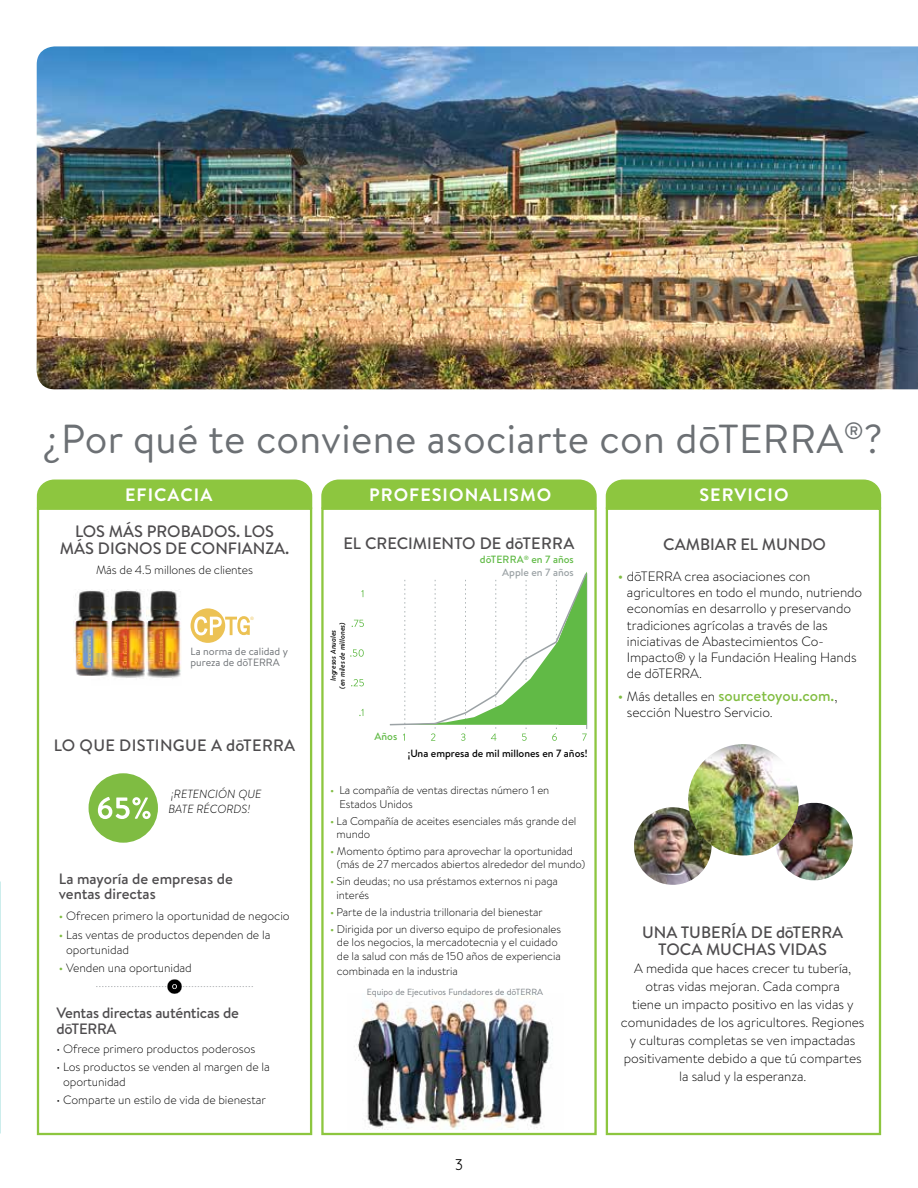
<style>
.page{position:relative;width:918px;height:1188px;background:#fff}
.page>*{position:absolute;margin:0;border:0;box-sizing:border-box;transform-origin:0 0}
.t1{font:40.5px "Brandon Text";letter-spacing:.01em;color:#6c7074}
.t2{font:700 18px "Brandon Text";letter-spacing:.06em;color:#fff}
.t3{font:500 16.5px/16.5px "Brandon Text";color:#4e4c4e;text-align:center}
.t4{font:500 16.5px "Brandon Text";letter-spacing:.02em;color:#4e4c4e}
.t5{font:500 15px/15px "Brandon Text";letter-spacing:-.015em;color:#4e4c4e}
.t6{font:500 15px "Brandon Text";color:#81bd41}
.t7{font:15px "Quicksand";color:#000}
.t8{font:300 13.5px/16.2px "Brandon Text";letter-spacing:-.005em;color:#000}
.t9{font:300 12px/15px "Brandon Text";letter-spacing:-.005em;color:#000}
.t10{font:italic 300 11.7px/15.1px "Brandon Text";color:#000}
.t11{font:300 11.25px/13.5px "Brandon Text";letter-spacing:-.005em;color:#000}
.t12{font:10.5px/11.4px "Brandon Text";color:#6c7074}
.t13{font:500 10.5px "Brandon Text";color:#000}
.t14{font:500 10.5px/12.6px "Brandon Text";color:#61ba46;text-align:right}
.t15{font:8.85px "Brandon Text";color:#7b8185}
.t16{font:italic 500 7.5px/9px "Brandon Text";color:#000;text-align:center}
.t17{font:4.65px "Brandon Text";color:#ecc254}
.s1{font-weight:400;font-size:15px;color:#7fbc42}
.s2{font-weight:400;color:#7fbc42}
.s3{font-weight:300;font-size:13.5px;color:#000}
.s4{color:#9ba2a5}
</style>
<div class="page">
<img style="left:37px;top:46px;width:881px;height:343px">
<img style="left:354px;top:993px;width:199px;height:136px">
<div style="left:89px;top:773px;width:69px;height:70px;background:#7fbc42;border-radius:50%"></div>
<svg style="left:98px;top:797px;width:53px;height:22px"></svg>
<svg style="left:96px;top:979px;width:157px;height:15px"></svg>
<img style="left:74px;top:590px;width:35px;height:86px">
<img style="left:111px;top:589px;width:34px;height:89px">
<img style="left:147px;top:589px;width:34px;height:90px">
<div style="left:191px;top:608px;width:34px;height:35px;background:#ecc254;border-radius:50%"></div>
<svg style="left:194px;top:616px;width:56px;height:19px"></svg>
<div style="left:37px;top:480px;width:275px;height:28px;background:#8dc63f"></div>
<div style="left:321px;top:480px;width:276px;height:28px;background:#8dc63f"></div>
<div style="left:606px;top:480px;width:275px;height:28px;background:#8dc63f"></div>
<div style="left:37px;top:508px;width:275px;height:627px;border:2px solid #8dc63f"></div>
<div style="left:321px;top:508px;width:276px;height:627px;border:2px solid #8dc63f"></div>
<div style="left:606px;top:508px;width:275px;height:627px;border:2px solid #8dc63f"></div>
<img style="left:634px;top:807px;width:78px;height:78px;border-radius:39px">
<img style="left:775px;top:803px;width:78px;height:77px;border-radius:37px">
<img style="left:688px;top:744px;width:111px;height:111px">
<svg style="left:352px;top:620px;width:12px;height:7px"></svg>
<svg style="left:350px;top:649px;width:14px;height:8px"></svg>
<svg style="left:351px;top:679px;width:13px;height:7px"></svg>
<svg style="left:359px;top:709px;width:4px;height:7px"></svg>
<svg style="left:389px;top:572px;width:199px;height:169px"></svg>
<h1 class="t1" style="left:42px;top:411px;width:842px">¿Por qué te conviene asociarte con dōTERRA<sup>®</sup>?</h1>
<h2 class="t2" style="left:125px;top:482px;width:89px">EFICACIA</h2>
<h2 class="t2" style="left:369px;top:482px;width:184px">PROFESIONALISMO</h2>
<h2 class="t2" style="left:699px;top:482px;width:91px">SERVICIO</h2>
<p class="t3" style="left:663px;top:535px;width:164px">CAMBIAR EL MUNDO</p>
<p class="t8" style="left:627px;top:568px;width:237px;text-indent:-9px"><span class="s1">•</span> dōTERRA crea asociaciones con agricultores en todo el mundo, nutriendo economías en desarrollo y preservando tradiciones agrícolas a través de las iniciativas de Abastecimientos Co-Impacto® y la Fundación Healing Hands de dōTERRA.</p>
<p class="t6" style="left:618px;top:686px;width:221px"><span class="s2">•</span> <span class="s3">Más detalles en</span> sourcetoyou.com.<span class="s3">,</span></p>
<p class="t8" style="left:627px;top:704px;width:147px">sección Nuestro Servicio.</p>
<p class="t3" style="left:60px;top:523px;width:231px">LOS MÁS PROBADOS. LOS<br>MÁS DIGNOS DE CONFIANZA.</p>
<p class="t3" style="left:343px;top:535px;width:233px">EL CRECIMIENTO DE dōTERRA</p>
<p class="t14" style="left:480px;top:553px;width:95px">dōTERRA<sup>®</sup> en 7 años<br><span class="s4">Apple en 7 años</span></p>
<p class="t9" style="left:96px;top:562px;width:158px">Más de 4.5 millones de clientes</p>
<p class="t17" style="left:250px;top:615px;width:5px">®</p>
<p class="t12" style="left:191px;top:645px;width:99px">La norma de calidad y pureza de dōTERRA</p>
<p class="t16" style="left:329px;top:689px;width:68px;rotate:-90deg">Ingresos Anuales<br>(en miles de millones)</p>
<p class="t4" style="left:54px;top:734px;width:243px">LO QUE DISTINGUE A dōTERRA</p>
<p class="t10" style="left:168px;top:786px;width:95px">¡RETENCIÓN QUE<br>BATE RÉCORDS!</p>
<p class="t5" style="left:59px;top:871px;width:175px">La mayoría de empresas de ventas directas</p>
<p class="t9" style="left:59px;top:908px;width:232px"><span class="s2">•</span> Ofrecen primero la oportunidad de negocio</p>
<p class="t9" style="left:66px;top:927px;width:206px;text-indent:-7px"><span class="s2">•</span> Las ventas de productos dependen de la oportunidad</p>
<p class="t9" style="left:59px;top:960px;width:135px"><span class="s2">•</span> Venden una oportunidad</p>
<p class="t5" style="left:57px;top:1004px;width:184px;line-height:16.5px">Ventas directas auténticas de dōTERRA</p>
<p class="t9" style="left:57px;top:1040px;width:200px">• Ofrece primero productos poderosos</p>
<p class="t9" style="left:63px;top:1059px;width:208px;text-indent:-7px">• Los productos se venden al margen de la oportunidad</p>
<p class="t9" style="left:57px;top:1092px;width:211px">• Comparte un estilo de vida de bienestar</p>
<p class="t14" style="left:375px;top:730px;width:24px">Años</p>
<p class="t13" style="left:408px;top:746px;width:181px">¡Una empresa de mil millones en 7 años!</p>
<p class="t11" style="left:339px;top:783px;width:211px;text-indent:-9px"><span class="s2">•</span> La compañía de ventas directas número 1 en<br>Estados Unidos</p>
<p class="t11" style="left:337px;top:814px;width:241px;text-indent:-7px"><span class="s2">•</span> La Compañía de aceites esenciales más grande del mundo</p>
<p class="t11" style="left:337px;top:844px;width:250px;text-indent:-7px"><span class="s2">•</span> Momento óptimo para aprovechar la oportunidad (más de 27 mercados abiertos alrededor del mundo)</p>
<p class="t11" style="left:337px;top:874px;width:223px;text-indent:-7px"><span class="s2">•</span> Sin deudas; no usa préstamos externos ni paga interés</p>
<p class="t11" style="left:330px;top:905px;width:214px"><span class="s2">•</span> Parte de la industria trillonaria del bienestar</p>
<p class="t11" style="left:330px;top:922px;width:233px;text-align:center"><span class="s2">•</span> Dirigida por un diverso equipo de profesionales de los negocios, la mercadotecnia y el cuidado de la salud con más de 150 años de experiencia</p>
<p class="t11" style="left:337px;top:964px;width:123px">combinada en la industria</p>
<p class="t15" style="left:367px;top:986px;width:178px">Equipo de Ejecutivos Fundadores de dōTERRA</p>
<p class="t7" style="left:455px;top:1153px;width:9px">3</p>
<p class="t3" style="left:642px;top:924px;width:202px">UNA TUBERÍA DE dōTERRA<br>TOCA MUCHAS VIDAS</p>
<p class="t8" style="left:621px;top:959px;width:245px;line-height:18px;text-align:center">A medida que haces crecer tu tubería, otras vidas mejoran. Cada compra<br>tiene un impacto positivo en las vidas y comunidades de los agricultores. Regiones y culturas completas se ven impactadas positivamente debido a que tú compartes la salud y la esperanza.</p>
</div>
